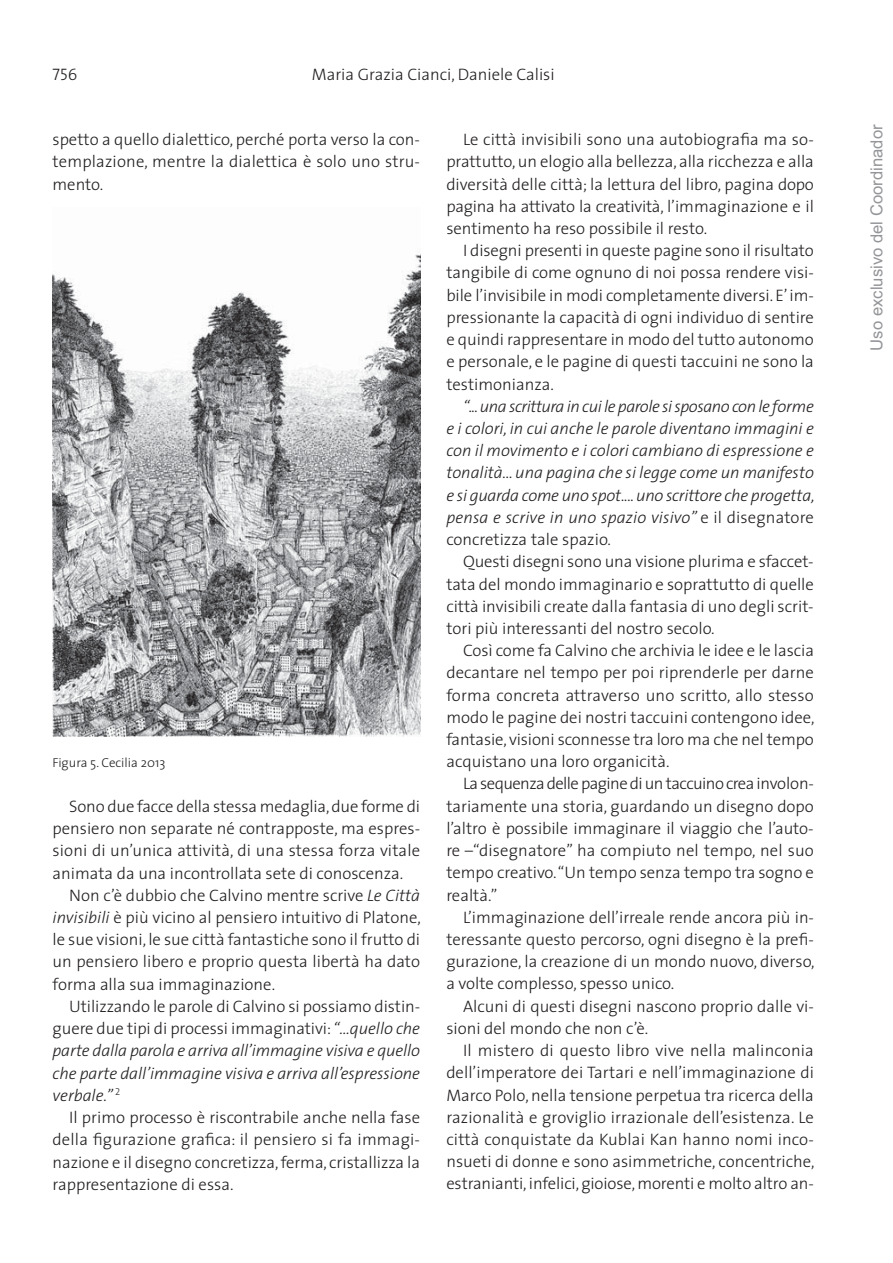
<style>
.page{position:relative;width:893px;height:1263px;background:#fff}
.page>*{position:absolute;margin:0;border:0;box-sizing:border-box;transform-origin:0 0}
.t1{font:300 16.65px/22.2px "The Sans";color:#231f20;text-align:justify}
.t2{font:italic 300 16.65px/22.2px "The Sans";letter-spacing:-.005em;color:#231f20;text-align:justify}
.t3{font:16.65px "Arial";color:#939598}
.t4{font:16.65px "The Sans Light Caps";color:#231f20}
.t5{font:300 12.9px "The Sans";color:#231f20}
.s1{font-style:italic}
.s2{font-style:normal}
</style>
<div class="page">
<img style="left:53px;top:254px;width:367px;height:483px">
<p class="t4" style="left:53px;top:61px;width:26px">756</p>
<p class="t1" style="left:312px;top:65px;width:244px">Maria Grazia Cianci, Daniele Calisi</p>
<p class="t1" style="left:52px;top:130px;width:369px">spetto a quello dialettico, perché porta verso la con - templazione, mentre la dialettica è solo uno stru - mento.</p>
<p class="t5" style="left:53px;top:758px;width:114px">Figura 5. Cecilia 2013</p>
<p class="t1" style="left:53px;top:797px;width:369px;text-indent:17px">Sono due facce della stessa medaglia, due forme di pensiero non separate né contrapposte, ma espres - sioni di un’unica attività, di una stessa forza vitale ani mata da una incontrollata sete di conoscenza.</p>
<p class="t1" style="left:53px;top:886px;width:370px;text-indent:17px">Non c’è dubbio che Calvino mentre scrive <span class="s1">Le Città invisibili</span> è più vicino al pensiero intuitivo di Platone, le sue visioni, le sue città fantastiche sono il frutto di un pensiero libero e proprio questa libertà ha dato forma alla sua immaginazione.</p>
<p class="t2" style="left:53px;top:997px;width:369px;text-indent:17px"><span class="s2">Utilizzando le parole di Calvino si possiamo distin&shy;guere due tipi di processi immaginativi:</span> “…quello che parte dalla parola e arriva all’immagine visiva e quello che parte dall’immagine visiva e arriva all’e spressione verbale.” <sup>2</sup></p>
<p class="t1" style="left:53px;top:1108px;width:369px;text-indent:17px">Il primo processo è riscontrabile anche nella fase della figurazione grafica: il pensiero si fa immagi&shy;nazione e il disegno concretizza, ferma, cristallizza la rappresentazione di essa.</p>
<p class="t1" style="left:446px;top:130px;width:369px;text-indent:17px">Le città invisibili sono una autobiografia ma so&shy;prattutto, un elogio alla bellezza, alla ricchezza e alla diversità delle città; la lettura del libro, pagina dopo pagina ha attivato la creatività, l’immaginazione e il sentimento ha reso possibile il resto.</p>
<p class="t1" style="left:446px;top:241px;width:369px;text-indent:17px">I disegni presenti in queste pagine sono il risultato tangibile di come ognuno di noi possa rendere visi&shy;bile l’invisibile in modi completamente diversi. E’ im&shy;pressionante la capacità di ogni individuo di sentire e quindi rappresentare in modo del tutto autonomo e personale, e le pagine di questi taccuini ne sono la testimonianza.</p>
<p class="t2" style="left:446px;top:397px;width:370px;text-indent:17px">“... una scrittura in cui le parole si sposano con le forme e i colori, in cui anche le parole diventano immagini e con il movimento e i colori cambiano di espressione e tonalità... una pagina che si legge come un manifesto e si guarda come uno spot.... uno scrittore che progetta, pensa e scrive in uno spazio visivo” <span class="s2">e il disegnatore concretizza tale spazio.</span></p>
<p class="t1" style="left:446px;top:552px;width:369px;text-indent:17px">Questi disegni sono una visione plurima e sfaccet&shy;tata del mondo immaginario e soprattutto di quelle città invisibili create dalla fantasia di uno degli scrit&shy;tori più interessanti del nostro secolo.</p>
<p class="t1" style="left:446px;top:641px;width:370px;text-indent:17px">Così come fa Calvino che archivia le idee e le lascia decantare nel tempo per poi riprenderle per darne forma concreta attraverso uno scritto, allo stesso modo le pagine dei nostri taccuini contengono idee, fantasie, visioni sconnesse tra loro ma che nel tempo acquistano una loro organicità.</p>
<p class="t1" style="left:446px;top:775px;width:369px;text-indent:17px">La sequenza delle pagine di un taccuino crea involon&shy;tariamente una storia, guardando un disegno dopo l’altro è possibile immaginare il viaggio che l’auto - re –“disegnatore” ha compiuto nel tempo, nel suo tempo creativo. “Un tempo senza tempo tra sogno e realtà.”</p>
<p class="t1" style="left:446px;top:908px;width:370px;text-indent:17px">L’immaginazione dell’irreale rende ancora più in&shy;teressante questo percorso, ogni disegno è la prefi&shy;gurazione, la creazione di un mondo nuovo, diverso, a volte complesso, spesso unico.</p>
<p class="t1" style="left:446px;top:997px;width:369px;text-indent:17px">Alcuni di questi disegni nascono proprio dalle vi - sioni del mondo che non c’è.</p>
<p class="t1" style="left:446px;top:1041px;width:370px;text-indent:17px">Il mistero di questo libro vive nella malinconia dell’imperatore dei Tartari e nell’immaginazione di Marco Polo, nella tensione perpetua tra ricerca della razionalità e groviglio irrazionale dell’esistenza. Le città conquistate da Kublai Kan hanno nomi inco - nsueti di donne e sono asimmetriche, concentriche, estranianti, infelici, gioiose, morenti e molto altro an-</p>
<p class="t3" style="left:867px;top:351px;width:228px;rotate:-90deg">Uso exclusivo del Coordinador</p>
</div>
